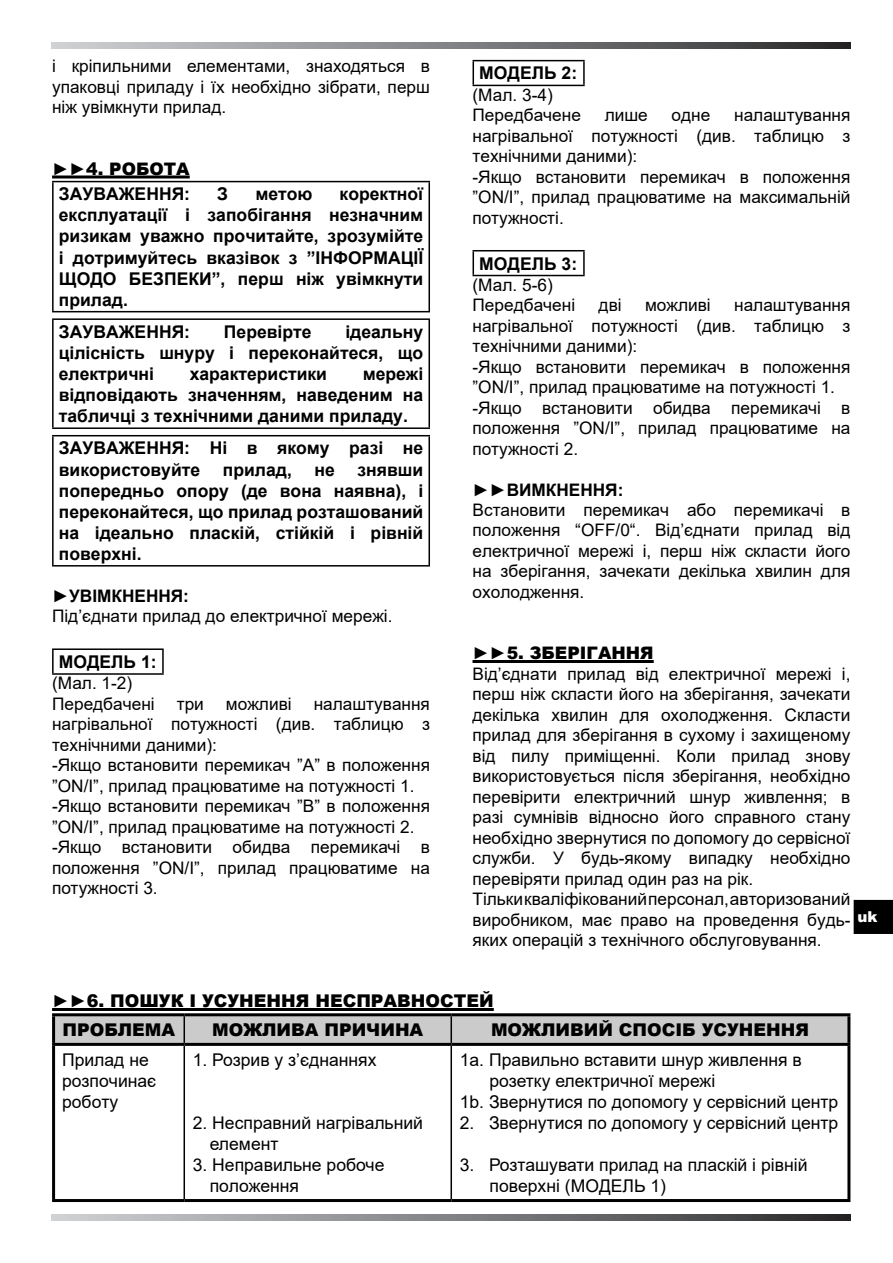
<style>
.page{position:relative;width:893px;height:1263px;background:#fff}
.page>*{position:absolute;margin:0;border:0;box-sizing:border-box;transform-origin:0 0}
.t1{font:700 17.55px/21px "Arial";color:#000;text-align:justify}
.t2{font:17.55px/21px "Arial";color:#000}
.t3{font:900 17.55px "Arial";color:#000}
.t4{font:17.25px/20.4px "Arial";color:#000;text-align:justify}
.t5{font:900 17.25px "Arial";color:#000}
.t6{font:700 17.25px "Arial";color:#000}
.t7{font:900 15px "Arial";color:#fff}
</style>
<div class="page">
<svg style="left:51px;top:1214px;width:799px;height:6px;background:#7f8082"></svg>
<svg style="left:51px;top:43px;width:799px;height:6px;background:#7f8082"></svg>
<hr style="left:52px;top:175px;width:138px;height:3px;background:#000">
<hr style="left:52px;top:181px;width:378px;height:1px;background:#000">
<hr style="left:52px;top:311px;width:378px;height:1px;background:#000">
<hr style="left:52px;top:182px;width:2px;height:129px;background:#000">
<hr style="left:428px;top:182px;width:2px;height:129px;background:#000">
<hr style="left:52px;top:318px;width:378px;height:2px;background:#000">
<hr style="left:52px;top:427px;width:378px;height:2px;background:#000">
<hr style="left:52px;top:320px;width:2px;height:107px;background:#000">
<hr style="left:428px;top:320px;width:2px;height:107px;background:#000">
<hr style="left:52px;top:435px;width:378px;height:1px;background:#000">
<hr style="left:52px;top:565px;width:378px;height:1px;background:#000">
<hr style="left:52px;top:436px;width:2px;height:129px;background:#000">
<hr style="left:428px;top:436px;width:2px;height:129px;background:#000">
<hr style="left:52px;top:648px;width:112px;height:2px;background:#000">
<hr style="left:52px;top:673px;width:112px;height:2px;background:#000">
<hr style="left:52px;top:650px;width:2px;height:23px;background:#000">
<hr style="left:162px;top:650px;width:2px;height:23px;background:#000">
<hr style="left:472px;top:660px;width:182px;height:3px;background:#000">
<hr style="left:472px;top:60px;width:113px;height:1px;background:#000">
<hr style="left:472px;top:85px;width:113px;height:1px;background:#000">
<hr style="left:472px;top:61px;width:2px;height:24px;background:#000">
<hr style="left:583px;top:61px;width:2px;height:24px;background:#000">
<hr style="left:472px;top:250px;width:113px;height:1px;background:#000">
<hr style="left:472px;top:275px;width:113px;height:1px;background:#000">
<hr style="left:472px;top:251px;width:2px;height:24px;background:#000">
<hr style="left:583px;top:251px;width:2px;height:24px;background:#000">
<hr style="left:52px;top:1008px;width:442px;height:3px;background:#000">
<hr style="left:52px;top:1016px;width:3px;height:27px;background:#000">
<svg style="left:54px;top:1016px;width:793px;height:27px;background:#c7c7c7"></svg>
<hr style="left:450px;top:1016px;width:2px;height:27px;background:#000">
<hr style="left:847px;top:1016px;width:3px;height:27px;background:#000">
<hr style="left:52px;top:1046px;width:3px;height:153px;background:#000">
<hr style="left:52px;top:1013px;width:132px;height:3px;background:#000">
<hr style="left:184px;top:1013px;width:267px;height:3px;background:#000">
<hr style="left:451px;top:1013px;width:399px;height:3px;background:#000">
<hr style="left:52px;top:1043px;width:132px;height:3px;background:#000">
<hr style="left:184px;top:1043px;width:267px;height:3px;background:#000">
<hr style="left:451px;top:1043px;width:399px;height:3px;background:#000">
<hr style="left:52px;top:1199px;width:132px;height:3px;background:#000">
<hr style="left:184px;top:1199px;width:267px;height:3px;background:#000">
<hr style="left:451px;top:1199px;width:399px;height:3px;background:#000">
<hr style="left:184px;top:1046px;width:1px;height:153px;background:#000">
<hr style="left:450px;top:1046px;width:2px;height:153px;background:#000">
<hr style="left:847px;top:1046px;width:3px;height:153px;background:#000">
<div style="left:853px;top:899px;width:40px;height:35px;background:#000"></div>
<hr style="left:853px;top:899px;width:40px;height:1px;background:#fff">
<hr style="left:853px;top:900px;width:1px;height:34px;background:#fff">
<p class="t4" style="left:52px;top:56px;width:379px">і кріпильними елементами, знаходяться в упаковці приладу і їх необхідно зібрати, перш ніж увімкнути прилад.</p>
<p class="t5" style="left:52px;top:156px;width:139px">►►4. РОБОТА</p>
<p class="t1" style="left:59px;top:184px;width:133px">ЗАУВАЖЕННЯ:</p>
<p class="t1" style="left:217px;top:184px;width:12px">З</p>
<p class="t1" style="left:255px;top:184px;width:59px">метою</p>
<p class="t1" style="left:59px;top:184px;width:366px;text-indent:281px">коректної експлуатації і запобігання незначним ризикам уважно прочитайте, зрозумійте і дотримуйтесь вказівок з ”ІНФОРМАЦІЇ ЩОДО БЕЗПЕКИ”, перш ніж увімкнути прилад.</p>
<p class="t1" style="left:59px;top:321px;width:133px">ЗАУВАЖЕННЯ:</p>
<p class="t1" style="left:224px;top:321px;width:89px">Перевірте</p>
<p class="t1" style="left:59px;top:321px;width:366px;text-indent:287px">ідеальну цілісність шнуру і переконайтеся, що електричні</p>
<p class="t1" style="left:59px;top:364px;width:366px;text-indent:304px">мережі відповідають значенням, наведеним на табличці з технічними даними приладу.</p>
<p class="t1" style="left:59px;top:438px;width:366px">ЗАУВАЖЕННЯ: Ні в якому разі не використовуйте</p>
<p class="t1" style="left:190px;top:364px;width:139px">характеристики</p>
<p class="t1" style="left:59px;top:459px;width:366px;text-indent:299px">знявши попередньо опору (де вона наявна), і переконайтеся, що прилад розташований на ідеально пласкій, стійкій і рівній поверхні.</p>
<p class="t6" style="left:52px;top:583px;width:138px">►УВІМКНЕННЯ:</p>
<p class="t4" style="left:52px;top:606px;width:342px">Під’єднати прилад до електричної мережі.</p>
<p class="t1" style="left:59px;top:651px;width:99px">МОДЕЛЬ 1:</p>
<p class="t4" style="left:52px;top:673px;width:82px">(Мал. 1-2)</p>
<p class="t4" style="left:52px;top:693px;width:104px">Передбачені</p>
<p class="t4" style="left:177px;top:693px;width:29px">три</p>
<p class="t4" style="left:226px;top:693px;width:67px">можливі</p>
<p class="t1" style="left:223px;top:459px;width:71px">прилад,</p>
<p class="t1" style="left:315px;top:459px;width:22px">не</p>
<p class="t4" style="left:52px;top:693px;width:379px;text-indent:262px">налаштування нагрівальної потужності (див. таблицю з технічними даними):</p>
<p class="t4" style="left:52px;top:755px;width:379px">-Якщо встановити перемикач ”A” в положення ”ON/I”, прилад працюватиме на потужності 1.</p>
<p class="t4" style="left:52px;top:796px;width:379px">-Якщо встановити перемикач ”В” в положення ”ON/I”, прилад працюватиме на потужності 2.</p>
<p class="t4" style="left:52px;top:836px;width:379px">-Якщо встановити обидва перемикачі в положення ”ON/I”, прилад працюватиме на потужності 3.</p>
<p class="t1" style="left:479px;top:63px;width:99px">МОДЕЛЬ 2:</p>
<p class="t4" style="left:472px;top:84px;width:82px">(Мал. 3-4)</p>
<p class="t4" style="left:472px;top:105px;width:110px">Передбачене</p>
<p class="t4" style="left:605px;top:105px;width:45px">лише</p>
<p class="t4" style="left:672px;top:105px;width:40px">одне</p>
<p class="t4" style="left:472px;top:105px;width:379px;text-indent:262px">налаштування нагрівальної потужності (див. таблицю з технічними даними):</p>
<p class="t4" style="left:472px;top:166px;width:379px">-Якщо встановити перемикач в положення ”ON/I”, прилад працюватиме на максимальній потужності.</p>
<p class="t1" style="left:479px;top:253px;width:99px">МОДЕЛЬ 3:</p>
<p class="t4" style="left:472px;top:274px;width:82px">(Мал. 5-6)</p>
<p class="t4" style="left:472px;top:295px;width:104px">Передбачені</p>
<p class="t4" style="left:599px;top:295px;width:25px">дві</p>
<p class="t4" style="left:645px;top:295px;width:67px">можливі</p>
<p class="t4" style="left:472px;top:295px;width:379px;text-indent:262px">налаштування нагрівальної потужності (див. таблицю з технічними даними):</p>
<p class="t4" style="left:472px;top:356px;width:379px">-Якщо встановити перемикач в положення ”ON/I”, прилад працюватиме на потужності 1.</p>
<p class="t4" style="left:472px;top:397px;width:379px">-Якщо встановити обидва перемикачі в положення ”ON/I”, прилад працюватиме на потужності 2.</p>
<p class="t6" style="left:472px;top:477px;width:152px">►►ВИМКНЕННЯ:</p>
<p class="t4" style="left:472px;top:499px;width:379px">Встановити перемикач або перемикачі в положення “OFF/0“. Від’єднати прилад від електричної мережі і, перш ніж скласти його на зберігання, зачекати декілька хвилин для охолодження.</p>
<p class="t5" style="left:472px;top:641px;width:183px">►►5. ЗБЕРІГАННЯ</p>
<p class="t4" style="left:472px;top:663px;width:379px">Від’єднати прилад від електричної мережі і, перш ніж скласти його на зберігання, зачекати декілька хвилин для охолодження. Скласти прилад для зберігання в сухому і захищеному від пилу приміщенні. Коли прилад знову використовується після зберігання, необхідно перевірити електричний шнур живлення; в разі сумнівів відносно його справного стану необхідно звернутися по допомогу до сервісної служби. У будь-якому випадку необхідно перевіряти прилад один раз на рік.</p>
<p class="t4" style="left:472px;top:889px;width:379px">Тільки кваліфікований персонал, авторизований виробником, має право на проведення будь&shy;яких операцій з технічного обслуговування.</p>
<p class="t7" style="left:857px;top:906px;width:22px">uk</p>
<p class="t3" style="left:52px;top:988px;width:443px">►►6. ПОШУК І УСУНЕННЯ НЕСПРАВНОСТЕЙ</p>
<p class="t3" style="left:63px;top:1017px;width:114px">ПРОБЛЕМА</p>
<p class="t3" style="left:212px;top:1017px;width:213px">МОЖЛИВА ПРИЧИНА</p>
<p class="t3" style="left:491px;top:1017px;width:320px">МОЖЛИВИЙ СПОСІБ УСУНЕННЯ</p>
<p class="t2" style="left:62px;top:1049px;width:96px">Прилад не розпочинає роботу</p>
<p class="t2" style="left:193px;top:1049px;width:185px">1. Розрив у з’єднаннях</p>
<p class="t2" style="left:210px;top:1112px;width:215px;text-indent:-17px">2. Несправний нагрівальний елемент</p>
<p class="t2" style="left:210px;top:1154px;width:176px;text-indent:-17px">3. Неправильне робоче положення</p>
<p class="t2" style="left:490px;top:1049px;width:314px;text-indent:-30px">1a. Правильно вставити шнур живлення в розетку електричної мережі</p>
<p class="t2" style="left:460px;top:1091px;width:380px">1b. Звернутися по допомогу у сервісний центр</p>
<p class="t2" style="left:460px;top:1112px;width:380px">2. Звернутися по допомогу у сервісний центр</p>
<p class="t2" style="left:490px;top:1154px;width:319px;text-indent:-30px">3. Розташувати прилад на пласкій і рівній поверхні (МОДЕЛЬ 1)</p>
</div>
